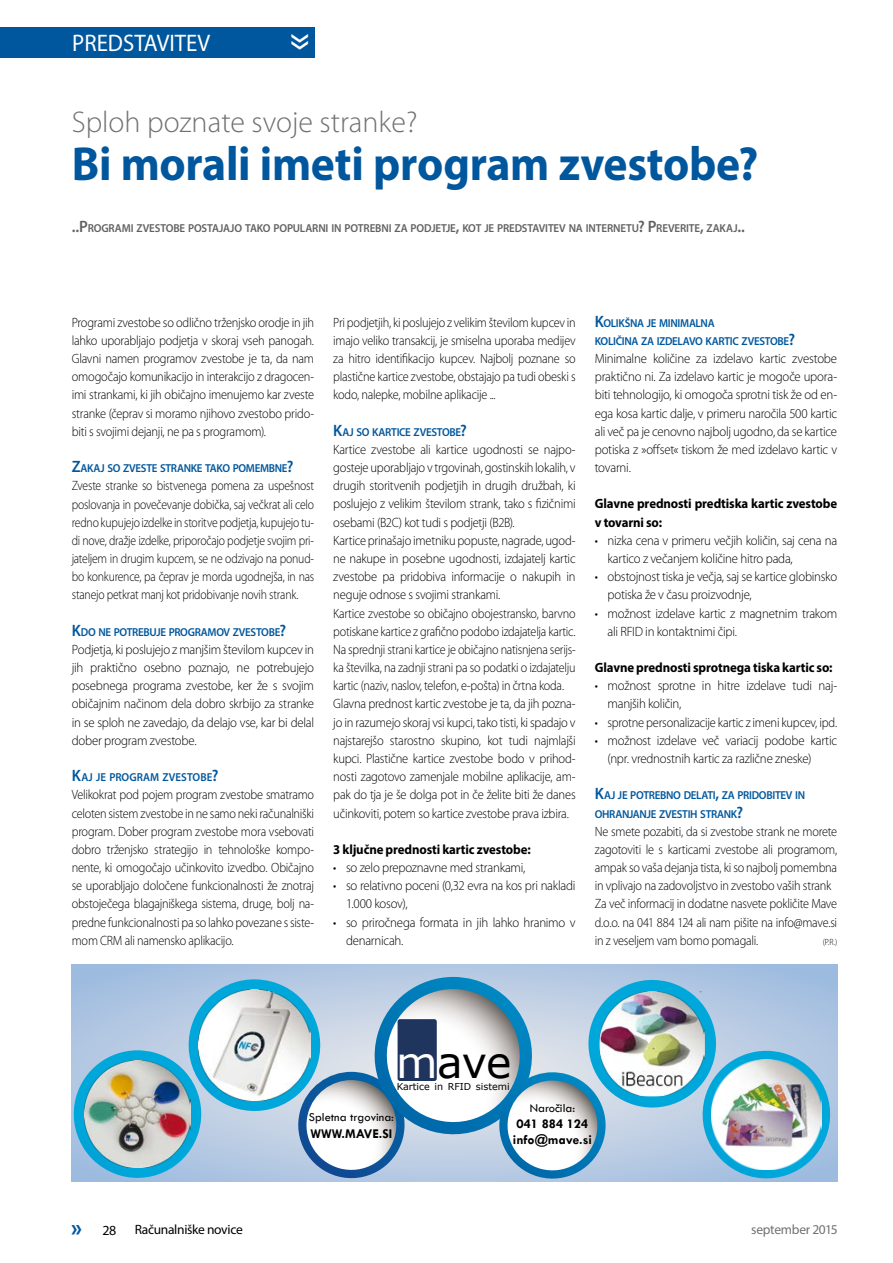
<style>
.page{position:relative;width:893px;height:1263px;background:#fff}
.page>*{position:absolute;margin:0;border:0;box-sizing:border-box;transform-origin:0 0}
.t1{font:700 48px "Myriad Pro";letter-spacing:-.005em;color:#00579d;scale:.95 1}
.t2{font:45px "Myriad Pro";color:#fff;scale:.95 1}
.t3{font:42.75px "Verdana";color:#000}
.t4{font:300 30px "Myriad Pro";color:#707172}
.t5{font:700 24.75px "Myriad Pro";color:#00579d;scale:.95 1}
.t6{font:24px "Myriad Pro";color:#fff;scale:.95 1}
.t7{font:13.95px "Myriad Pro";color:#000}
.t8{font:300 13.5px/18.1px "Myriad Pro";letter-spacing:-.02em;color:#000;scale:.95 1}
.t9{font:300 13.5px/18.1px "Myriad Pro";letter-spacing:-.02em;color:#000;scale:.93 1}
.t10{font:300 13.5px/18.1px "Myriad Pro";letter-spacing:-.02em;color:#000;text-align:justify;scale:.91 1}
.t11{font:300 13.5px/18.1px "Myriad Pro";letter-spacing:-.02em;color:#000;text-align:justify;scale:.92 1}
.t12{font:300 13.5px/18.1px "Myriad Pro";letter-spacing:-.02em;color:#000;text-align:justify;scale:.87 1}
.t13{font:700 13.5px/18.1px "Myriad Pro";letter-spacing:-.01em;color:#000;scale:.95 1}
.t14{font:700 13.5px/16.2px "Tw Cen";color:#000}
.t15{font:13.5px "Myriad Pro";letter-spacing:-.025em;color:#000}
.t16{font:13.5px "Myriad Pro";letter-spacing:-.02em;color:#707172}
.t17{font:12.45px "Tw Cen";color:#000}
.t18{font:600 11.55px/18.1px "Myriad Pro";letter-spacing:-.025em;color:#00579d;scale:.95 1}
.t19{font:600 11.55px "Myriad Pro";letter-spacing:-.015em;color:#636060;scale:.95 1}
.t20{font:600 11.55px "Myriad Pro";letter-spacing:.005em;color:#00579d;scale:.95 1}
.t21{font:9.6px "Verdana";color:#000}
.t22{font:300 9px "Myriad Pro";color:#000;scale:.91 1}
.s1{font-size:16.5px}
.s2{color:#fff}
</style>
<div class="page">
<div style="left:0;top:27px;width:315px;height:31px;background:#00579d"></div>
<div style="left:72px;top:965px;width:765px;height:216px;background:linear-gradient(to right,#aac3e1,#aac3e1)"></div>
<svg style="left:71px;top:977px;width:766px;height:205px"></svg>
<h3 class="t6" style="left:72px;top:29px;width:147px">PREDSTAVITEV</h3>
<h2 class="t2" style="left:331px;top:33px;width:20px;rotate:90deg">»</h2>
<h3 class="t4" style="left:72px;top:104px;width:347px">Sploh poznate svoje stranke?</h3>
<h1 class="t1" style="left:72px;top:133px;width:724px">Bi morali imeti program zvestobe?</h1>
<p class="t19" style="left:72px;top:221px;width:710px"><span class="s1">..P</span>ROGRAMI ZVESTOBE POSTAJAJO TAKO POPULARNI IN POTREBNI ZA PODJETJE<span class="s1">,</span> KOT JE PREDSTAVITEV NA INTERNETU<span class="s1">? P</span>REVERITE<span class="s1">,</span> ZAKAJ<span class="s1">..</span></p>
<p class="t11" style="left:72px;top:313px;width:265px">Programi zvestobe so odlično trženjsko orodje in jih lahko uporabljajo podjetja v skoraj vseh panogah.<br>Glavni namen programov zvestobe je ta, da nam omogočajo komunikacijo in interakcijo z dragocen&shy;imi strankami, ki jih običajno imenujemo kar zveste stranke (čeprav si moramo njihovo zvestobo prido&shy;biti s svojimi dejanji, ne pa s programom).</p>
<p class="t18" style="left:72px;top:459px;width:235px"><span class="s1">Z</span>AKAJ SO ZVESTE STRANKE TAKO POMEMBNE<span class="s1">?</span></p>
<p class="t12" style="left:72px;top:477px;width:280px">Zveste stranke so bistvenega pomena za uspešnost poslovanja in povečevanje dobička, saj večkrat ali celo redno kupujejo izdelke in storitve podjetja, kupujejo tu&shy;di nove, dražje izdelke, priporočajo podjetje svojim pri&shy;jateljem in drugim kupcem, se ne odzivajo na ponud&shy;bo konkurence, pa čeprav je morda ugodnejša, in nas stanejo petkrat manj kot pridobivanje novih strank.</p>
<p class="t18" style="left:72px;top:622px;width:227px"><span class="s1">K</span>DO NE POTREBUJE PROGRAMOV ZVESTOBE<span class="s1">?</span></p>
<p class="t8" style="left:72px;top:640px;width:257px;text-align:justify">Podjetja, ki poslujejo z manjšim številom kupcev in jih praktično osebno poznajo, ne potrebujejo posebnega programa zvestobe, ker že s svojim običajnim načinom dela dobro skrbijo za stranke in se sploh ne zavedajo, da delajo vse, kar bi delal dober program zvestobe.</p>
<p class="t20" style="left:72px;top:770px;width:156px"><span class="s1">K</span>AJ JE PROGRAM ZVESTOBE<span class="s1">?</span></p>
<p class="t10" style="left:72px;top:786px;width:268px">Velikokrat pod pojem program zvestobe smatramo celoten sistem zvestobe in ne samo neki računalniški program. Dober program zvestobe mora vsebovati dobro trženjsko strategijo in tehnološke kompo&shy;nente, ki omogočajo učinkovito izvedbo. Običajno se uporabljajo določene funkcionalnosti že znotraj obstoječega blagajniškega sistema, druge, bolj na&shy;predne funkcionalnosti pa so lahko povezane s siste&shy;mom CRM ali namensko aplikacijo.</p>
<p class="t10" style="left:333px;top:313px;width:268px">Pri podjetjih, ki poslujejo z velikim številom kupcev in imajo veliko transakcij, je smiselna uporaba medijev za hitro identifikacijo kupcev. Najbolj poznane so plastične kartice zvestobe, obstajajo pa tudi obeski s kodo, nalepke, mobilne aplikacije ...</p>
<p class="t18" style="left:333px;top:422px;width:142px"><span class="s1">K</span>AJ SO KARTICE ZVESTOBE<span class="s1">?</span></p>
<p class="t9" style="left:333px;top:440px;width:262px">Kartice zvestobe ali kartice ugodnosti se najpo&shy;gosteje uporabljajo v trgovinah, gostinskih lokalih, v drugih storitvenih podjetjih in drugih družbah, ki poslujejo z velikim številom strank, tako s fizičnimi osebami (B2C) kot tudi s podjetji (B2B).<br>Kartice prinašajo imetniku popuste, nagrade, ugod&shy;ne nakupe in posebne ugodnosti, izdajatelj kartic zvestobe pa pridobiva informacije o nakupih in neguje odnose s svojimi strankami.<br>Kartice zvestobe so običajno obojestransko, barvno potiskane kartice z grafično podobo izdajatelja kartic.<br>Na sprednji strani kartice je običajno natisnjena serijs&shy;ka številka, na zadnji strani pa so podatki o izdajatelju kartic (naziv, naslov, telefon, e-pošta) in črtna koda.<br>Glavna prednost kartic zvestobe je ta, da jih pozna&shy;jo in razumejo skoraj vsi kupci, tako tisti, ki spadajo v najstarejšo starostno skupino, kot tudi najmlajši kupci. Plastične kartice zvestobe bodo v prihod&shy;nosti zagotovo zamenjale mobilne aplikacije, am&shy;pak do tja je še dolga pot in če želite biti že danes učinkoviti, potem so kartice zvestobe prava izbira.</p>
<p class="t13" style="left:333px;top:840px;width:209px">3 ključne prednosti kartic zvestobe:</p>
<p class="t8" style="left:333px;top:858px;width:204px">• so zelo prepoznavne med strankami,</p>
<p class="t8" style="left:346px;top:876px;width:243px;text-indent:-13px">• so relativno poceni (0,32 evra na kos pri nakladi<br>1.000 kosov),</p>
<p class="t8" style="left:346px;top:913px;width:243px;text-indent:-13px">• so priročnega formata in jih lahko hranimo v denarnicah.</p>
<p class="t18" style="left:595px;top:313px;width:212px"><span class="s1">K</span>OLIKŠNA JE MINIMALNA<br>KOLIČINA ZA IZDELAVO KARTIC ZVESTOBE<span class="s1">?</span></p>
<p class="t8" style="left:595px;top:349px;width:257px;text-align:justify">Minimalne količine za izdelavo kartic zvestobe praktično ni. Za izdelavo kartic je mogoče upora&shy;biti tehnologijo, ki omogoča sprotni tisk že od en&shy;ega kosa kartic dalje, v primeru naročila 500 kartic ali več pa je cenovno najbolj ugodno, da se kartice potiska z »offset« tiskom že med izdelavo kartic v tovarni.</p>
<p class="t13" style="left:595px;top:494px;width:257px">Glavne prednosti predtiska kartic zvestobe v tovarni so:</p>
<p class="t8" style="left:608px;top:531px;width:243px;text-indent:-13px">• nizka cena v primeru večjih količin, saj cena na kartico z večanjem količine hitro pada,</p>
<p class="t8" style="left:607px;top:567px;width:243px;text-indent:-13px">• obstojnost tiska je večja, saj se kartice globinsko potiska že v času proizvodnje,</p>
<p class="t8" style="left:608px;top:604px;width:243px;text-indent:-13px">• možnost izdelave kartic z magnetnim trakom ali RFID in kontaktnimi čipi.</p>
<p class="t13" style="left:595px;top:658px;width:252px">Glavne prednosti sprotnega tiska kartic so:</p>
<p class="t8" style="left:608px;top:676px;width:243px;text-indent:-13px">• možnost sprotne in hitre izdelave tudi naj&shy;manjših količin,</p>
<p class="t11" style="left:595px;top:713px;width:265px">• sprotne personalizacije kartic z imeni kupcev, ipd.</p>
<p class="t8" style="left:608px;top:731px;width:243px;text-indent:-13px">• možnost izdelave več variacij podobe kartic (npr. vrednostnih kartic za različne zneske)</p>
<p class="t18" style="left:595px;top:786px;width:223px"><span class="s1">K</span>AJ JE POTREBNO DELATI<span class="s1">,</span> ZA PRIDOBITEV IN<br>OHRANJANJE ZVESTIH STRANK<span class="s1">?</span></p>
<p class="t10" style="left:595px;top:822px;width:268px;text-align:left">Ne smete pozabiti, da si zvestobe strank ne morete zagotoviti le s karticami zvestobe ali programom, ampak so vaša dejanja tista, ki so najbolj pomembna in vplivajo na zadovoljstvo in zvestobo vaših strank Za več informacij in dodatne nasvete pokličite Mave d.o.o. na 041 884 124 ali nam pišite na info@mave.si in z veseljem vam bomo pomagali.</p>
<p class="t22" style="left:823px;top:936px;width:17px">(P.R.)</p>
<h3 class="t3" style="left:396px;top:1033px;width:117px"><span class="s2">m</span>ave</h3>
<p class="t21" style="left:397px;top:1080px;width:115px">Kartice in RFID sistemi</p>
<p class="t17" style="left:309px;top:1110px;width:87px">Spletna trgovina:</p>
<p class="t14" style="left:310px;top:1125px;width:84px">WWW.MAVE.SI</p>
<p class="t17" style="left:530px;top:1100px;width:47px">Naročila:</p>
<p class="t14" style="left:513px;top:1115px;width:81px">041 884 124 info@mave.si</p>
<h3 class="t5" style="left:71px;top:1211px;width:13px">»</h3>
<p class="t7" style="left:102px;top:1221px;width:15px">28</p>
<p class="t15" style="left:135px;top:1221px;width:109px">Računalniške novice</p>
<p class="t16" style="left:751px;top:1221px;width:88px">september 2015</p>
</div>
